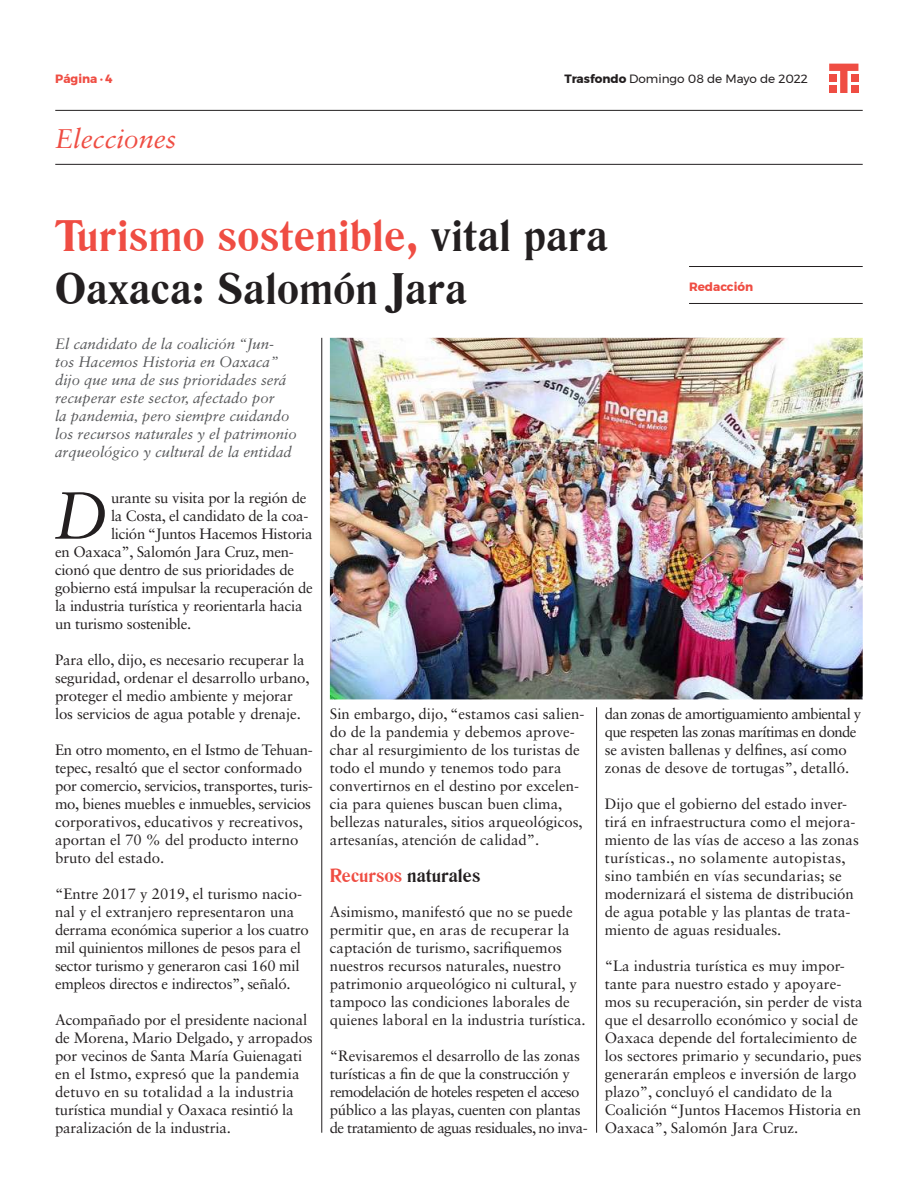
<style>
.page{position:relative;width:918px;height:1188px;background:#fff}
.page>*{position:absolute;margin:0;border:0;box-sizing:border-box;transform-origin:0 0}
.t1{font:italic 66.6px "Sabon LT Std";color:#231f20}
.t2{font:700 42px/52.5px "Romana BT";letter-spacing:.01em;color:#231f20}
.t3{font:italic 27px "Sabon LT Std";color:#ef4d43}
.t4{font:700 18px "Romana BT";color:#231f20}
.t5{font:15px/18px "Sabon LT Std";color:#231f20}
.t6{font:15px/18px "Sabon LT Std";letter-spacing:-.02em;color:#231f20}
.t7{font:italic 15px/18px "Sabon LT Std";color:#57585a}
.t8{font:15px/18px "Sabon LT Std";letter-spacing:-.04em;color:#231f20}
.t9{font:12px "Montserrat";color:#231f20}
.t10{font:700 12px "Montserrat";color:#ef4d43}
.s1{font-weight:700}
.s2{color:#ef4d43}
</style>
<div class="page">
<svg style="left:829px;top:64px;width:29px;height:29px"></svg>
<div style="left:829px;top:86px;width:8px;height:7px;background:#ef4d43"></div>
<div style="left:829px;top:75px;width:8px;height:7px;background:#ef4d43"></div>
<div style="left:851px;top:86px;width:7px;height:7px;background:#ef4d43"></div>
<div style="left:851px;top:75px;width:7px;height:7px;background:#ef4d43"></div>
<hr style="left:55px;top:110px;width:808px;height:1px;background:#231f20">
<hr style="left:55px;top:164px;width:808px;height:1px;background:#231f20">
<hr style="left:689px;top:266px;width:174px;height:1px;background:#231f20">
<hr style="left:689px;top:303px;width:174px;height:1px;background:#231f20">
<hr style="left:321px;top:338px;width:1px;height:795px;background:#231f20">
<hr style="left:596px;top:707px;width:1px;height:426px;background:#231f20">
<img style="left:330px;top:338px;width:533px;height:361px">
<p class="t10" style="left:55px;top:69px;width:59px">Página · 4</p>
<p class="t9" style="left:564px;top:69px;width:245px"><span class="s1">Trasfondo</span> Domingo 08 de Mayo de 2022</p>
<h3 class="t3" style="left:55px;top:123px;width:123px">Elecciones</h3>
<h2 class="t2" style="left:55px;top:210px;width:554px"><span class="s2">Turismo sostenible,</span> vital para<br>Oaxaca: Salomón Jara</h2>
<p class="t7" style="left:55px;top:335px;width:243px">El candidato de la coalición “Jun&shy;tos Hacemos Historia en Oaxaca” dijo que una de sus prioridades será recuperar este sector, afectado por<br>la pandemia, pero siempre cuidando los recursos naturales y el patrimonio arqueológico y cultural de la entidad</p>
<p class="t10" style="left:689px;top:277px;width:66px">Redacción</p>
<h1 class="t1" style="left:54px;top:477px;width:57px">D</h1>
<p class="t6" style="left:111px;top:488px;width:197px">urante su visita por la región de</p>
<p class="t6" style="left:111px;top:506px;width:199px">la Costa, el candidato de la coa-</p>
<p class="t6" style="left:111px;top:524px;width:203px">lición “Juntos Hacemos Historia</p>
<p class="t6" style="left:55px;top:542px;width:240px">en Oaxaca”, Salomón Jara Cruz, men-</p>
<p class="t6" style="left:55px;top:560px;width:240px">cionó que dentro de sus prioridades de</p>
<p class="t6" style="left:55px;top:578px;width:259px">gobierno está impulsar la recuperación de</p>
<p class="t6" style="left:55px;top:596px;width:249px">la industria turística y reorientarla hacia</p>
<p class="t6" style="left:55px;top:614px;width:138px">un turismo sostenible.</p>
<p class="t5" style="left:55px;top:650px;width:256px">Para ello, dijo, es necesario recuperar la seguridad, ordenar el desarrollo urbano, proteger el medio ambiente y mejorar los servicios de agua potable y drenaje.</p>
<p class="t5" style="left:55px;top:740px;width:259px">En otro momento, en el Istmo de Tehuan&shy;tepec, resaltó que el sector conformado por comercio, servicios, transportes, turis&shy;mo, bienes muebles e inmuebles, servicios corporativos, educativos y recreativos, aportan el 70 % del producto interno bruto del estado.</p>
<p class="t6" style="left:55px;top:884px;width:255px">“Entre 2017 y 2019, el turismo nacio&shy;nal y el extranjero representaron una derrama económica superior a los cuatro mil quinientos millones de pesos para el sector turismo y generaron casi 160 mil empleos directos e indirectos”, señaló.</p>
<p class="t5" style="left:55px;top:1010px;width:259px">Acompañado por el presidente nacional de Morena, Mario Delgado, y arropados por vecinos de Santa María Guienagati en el Istmo, expresó que la pandemia detuvo en su totalidad a la industria turística mundial y Oaxaca resintió la paralización de la industria.</p>
<p class="t5" style="left:330px;top:704px;width:256px">Sin embargo, dijo, “estamos casi salien&shy;do de la pandemia y debemos aprove&shy;char al resurgimiento de los turistas de todo el mundo y tenemos todo para convertirnos en el destino por excelen&shy;cia para quienes buscan buen clima, bellezas naturales, sitios arqueológicos, artesanías, atención de calidad”.</p>
<p class="t4" style="left:330px;top:864px;width:152px"><span class="s2">Recursos</span> naturales</p>
<p class="t5" style="left:330px;top:902px;width:257px">Asimismo, manifestó que no se puede permitir que, en aras de recuperar la captación de turismo, sacrifiquemos nuestros recursos naturales, nuestro patrimonio arqueológico ni cultural, y tampoco las condiciones laborales de quienes laboral en la industria turística.</p>
<p class="t6" style="left:330px;top:1046px;width:259px">“Revisaremos el desarrollo de las zonas turísticas a fin de que la construcción y remodelación de hoteles respeten el acceso público a las playas, cuenten con plantas de tratamiento de aguas residuales, no inva-</p>
<p class="t8" style="left:605px;top:704px;width:258px">dan zonas de amortiguamiento ambiental y que respeten las zonas marítimas en donde se avisten ballenas y delfines, así como zonas de desove de tortugas”, detalló.</p>
<p class="t5" style="left:605px;top:794px;width:256px">Dijo que el gobierno del estado inver&shy;tirá en infraestructura como el mejora&shy;miento de las vías de acceso a las zonas turísticas., no solamente autopistas, sino también en vías secundarias; se modernizará el sistema de distribución de agua potable y las plantas de trata&shy;miento de aguas residuales.</p>
<p class="t5" style="left:605px;top:956px;width:259px">“La industria turística es muy impor&shy;tante para nuestro estado y apoyare&shy;mos su recuperación, sin perder de vista que el desarrollo económico y social de Oaxaca depende del fortalecimiento de los sectores primario y secundario, pues generarán empleos e inversión de largo plazo”, concluyó el candidato de la Coalición “Juntos Hacemos Historia en Oaxaca”, Salomón Jara Cruz.</p>
</div>
